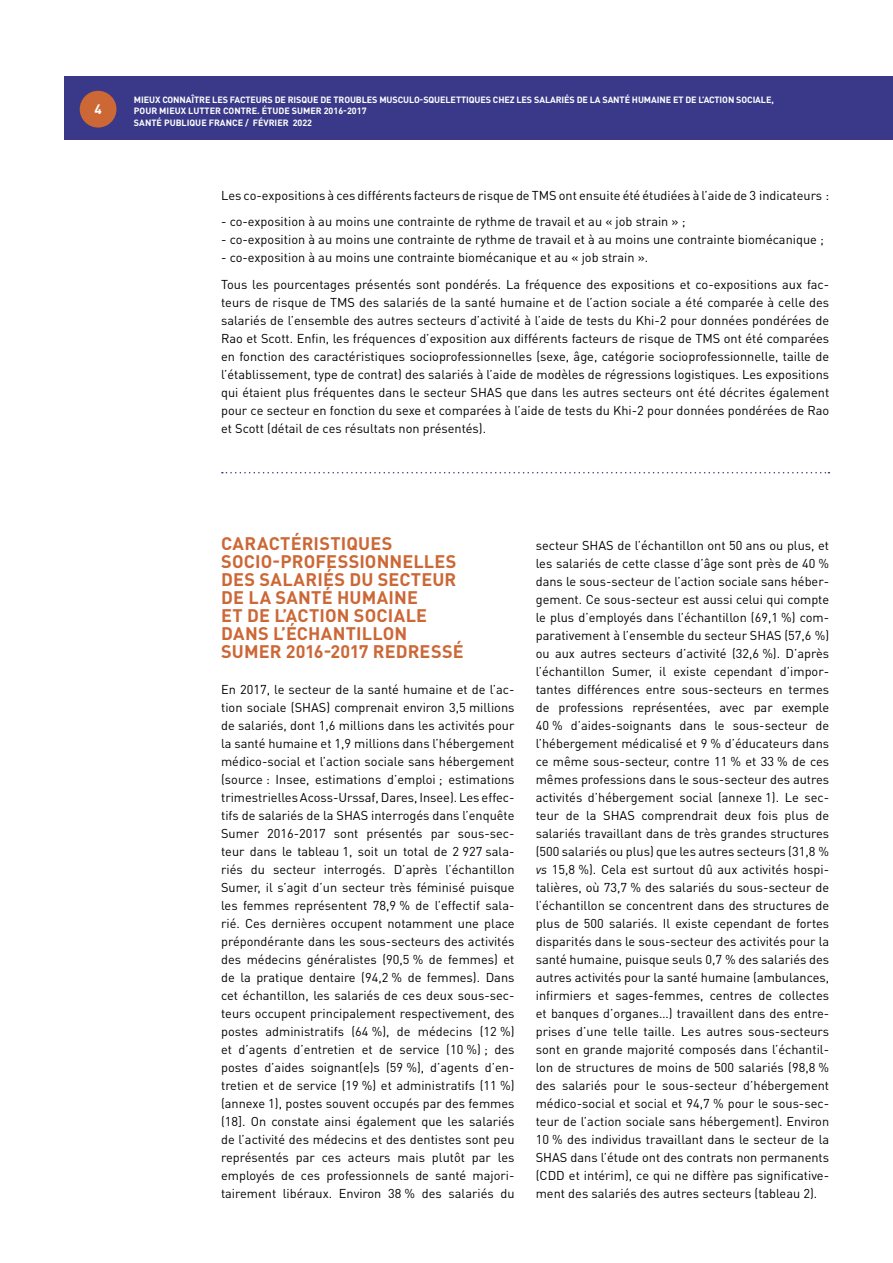
<style>
.page{position:relative;width:893px;height:1263px;background:#fff}
.page>*{position:absolute;margin:0;border:0;box-sizing:border-box;transform-origin:0 0}
.t1{font:700 18px/18px "DIN Pro";letter-spacing:.01em;color:#cc6736}
.t2{font:700 13.5px "DIN Pro";color:#fff}
.t3{font:12.75px/18px "DIN Pro";color:#000;text-align:justify}
.t4{font:700 9px/11.6px "DIN Pro";letter-spacing:-.01em;color:#fff}
.s1{font-style:italic}
</style>
<div class="page">
<div style="left:64px;top:77px;width:829px;height:63px;background:#3a3989"></div>
<div style="left:80px;top:91px;width:36px;height:37px;background:#cc6736;border-radius:50%"></div>
<svg style="left:222px;top:472px;width:607px;height:1px"></svg>
<p class="t2" style="left:94px;top:100px;width:9px">4</p>
<p class="t4" style="left:134px;top:93px;width:641px">MIEUX CONNAÎTRE LES FACTEURS DE RISQUE DE TROUBLES MUSCULO‑SQUELETTIQUES CHEZ LES SALARIÉS DE LA SANTÉ HUMAINE ET DE L’ACTION SOCIALE,<br>POUR MIEUX LUTTER CONTRE. ÉTUDE SUMER 2016‑2017<br>SANTÉ PUBLIQUE FRANCE / FÉVRIER 2022</p>
<p class="t3" style="left:221px;top:181px;width:610px;line-height:26.5px">Les co‑expositions à ces différents facteurs de risque de TMS ont ensuite été étudiées à l’aide de 3 indicateurs : ‑ co‑exposition à au moins une contrainte de rythme de travail et au « job strain » ;</p>
<p class="t3" style="left:221px;top:230px;width:604px">‑ co‑exposition à au moins une contrainte de rythme de travail et à au moins une contrainte biomécanique ; ‑ co‑exposition à au moins une contrainte biomécanique et au « job strain ».</p>
<p class="t3" style="left:221px;top:274px;width:610px">Tous les pourcentages présentés sont pondérés. La fréquence des expositions et co‑expositions aux fac‑ teurs de risque de TMS des salariés de la santé humaine et de l’action sociale a été comparée à celle des salariés de l’ensemble des autres secteurs d’activité à l’aide de tests du Khi‑2 pour données pondérées de Rao et Scott. Enfin, les fréquences d’exposition aux différents facteurs de risque de TMS ont été comparées en fonction des caractéristiques socioprofessionnelles (sexe, âge, catégorie socioprofessionnelle, taille de l’établissement, type de contrat) des salariés à l’aide de modèles de régressions logistiques. Les expositions qui étaient plus fréquentes dans le secteur SHAS que dans les autres secteurs ont été décrites également pour ce secteur en fonction du sexe et comparées à l’aide de tests du Khi‑2 pour données pondérées de Rao et Scott (détail de ces résultats non présentés).</p>
<h1 class="t1" style="left:221px;top:534px;width:244px">CARACTÉRISTIQUES<br>SOCIO‑PROFESSIONNELLES<br>DES SALARIÉS DU SECTEUR<br>DE LA SANTÉ HUMAINE<br>ET DE L’ACTION SOCIALE<br>DANS L’ÉCHANTILLON<br>SUMER 2016‑2017 REDRESSÉ</h1>
<p class="t3" style="left:221px;top:680px;width:295px">En 2017, le secteur de la santé humaine et de l’ac‑ tion sociale (SHAS) comprenait environ 3,5 millions de salariés, dont 1,6 millions dans les activités pour la santé humaine et 1,9 millions dans l’hébergement médico‑social et l’action sociale sans hébergement (source : Insee, estimations d’emploi ; estimations trimestrielles Acoss‑Urssaf, Dares, Insee). Les effec‑ tifs de salariés de la SHAS interrogés dans l’enquête Sumer 2016‑2017 sont présentés par sous‑sec‑ teur dans le tableau 1, soit un total de 2 927 sala‑ riés du secteur interrogés. D’après l’échantillon Sumer, il s’agit d’un secteur très féminisé puisque les femmes représentent 78,9 % de l’effectif sala‑ rié. Ces dernières occupent notamment une place prépondérante dans les sous‑secteurs des activités des médecins généralistes (90,5 % de femmes) et de la pratique dentaire (94,2 % de femmes). Dans cet échantillon, les salariés de ces deux sous‑sec‑ teurs occupent principalement respectivement, des postes administratifs (64 %), de médecins (12 %) et d’agents d’entretien et de service (10 %) ; des postes d’aides soignant(e)s (59 %), d’agents d’en‑ tretien et de service (19 %) et administratifs (11 %) (annexe 1), postes souvent occupés par des femmes (18]. On constate ainsi également que les salariés de l’activité des médecins et des dentistes sont peu représentés par ces acteurs mais plutôt par les employés de ces professionnels de santé majori‑ tairement libéraux. Environ 38 % des salariés du</p>
<p class="t3" style="left:536px;top:536px;width:295px">secteur SHAS de l’échantillon ont 50 ans ou plus, et les salariés de cette classe d’âge sont près de 40 % dans le sous‑secteur de l’action sociale sans héber‑ gement. Ce sous‑secteur est aussi celui qui compte le plus d’employés dans l’échantillon (69,1 %) com‑ parativement à l’ensemble du secteur SHAS (57,6 %) ou aux autres secteurs d’activité (32,6 %). D’après l’échantillon Sumer, il existe cependant d’impor‑ tantes différences entre sous‑secteurs en termes de professions représentées, avec par exemple 40 % d’aides‑soignants dans le sous‑secteur de l’hébergement médicalisé et 9 % d’éducateurs dans ce même sous‑secteur, contre 11 % et 33 % de ces mêmes professions dans le sous‑secteur des autres activités d’hébergement social (annexe 1). Le sec‑ teur de la SHAS comprendrait deux fois plus de salariés travaillant dans de très grandes structures (500 salariés ou plus) que les autres secteurs (31,8 % <span class="s1">vs</span> 15,8 %). Cela est surtout dû aux activités hospi‑ talières, où 73,7 % des salariés du sous‑secteur de l’échantillon se concentrent dans des structures de plus de 500 salariés. Il existe cependant de fortes disparités dans le sous‑secteur des activités pour la santé humaine, puisque seuls 0,7 % des salariés des autres activités pour la santé humaine (ambulances, infirmiers et sages‑femmes, centres de collectes et banques d’organes…) travaillent dans des entre‑ prises d’une telle taille. Les autres sous‑secteurs sont en grande majorité composés dans l’échantil‑ lon de structures de moins de 500 salariés (98,8 % des salariés pour le sous‑secteur d’hébergement médico‑social et social et 94,7 % pour le sous‑sec‑ teur de l’action sociale sans hébergement). Environ 10 % des individus travaillant dans le secteur de la SHAS dans l’étude ont des contrats non permanents (CDD et intérim), ce qui ne diffère pas significative‑ ment des salariés des autres secteurs (tableau 2).</p>
</div>
